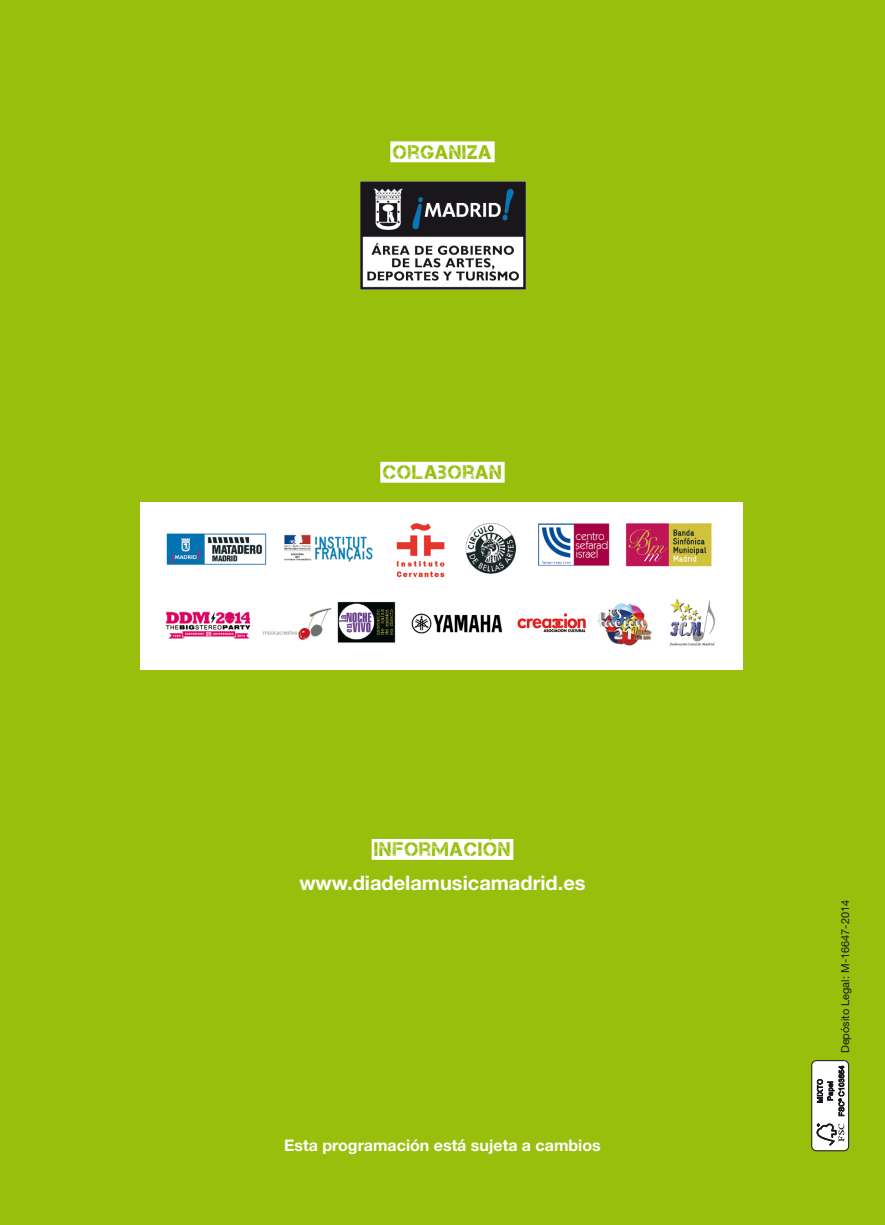
<style>
.page{position:relative;width:885px;height:1225px;background:#fff}
.page>*{position:absolute;margin:0;border:0;box-sizing:border-box;transform-origin:0 0}
.t1{font:700 20px "Helvetica Neue LT Std";color:#fff}
.titulares_invertido{font:19.6px "Captureit";letter-spacing:.06em;color:#98bf0c}
.t2{font:700 16px "Helvetica Neue LT Std";color:#fff}
.texto_corrido{font:11px "Helvetica Neue LT Std";color:#1a171c}
</style>
<div class="page">
<div style="left:0;top:0;width:884px;height:1225px;background:#98bf0c"></div>
<div style="left:390px;top:141px;width:104px;height:21px;background:#fff"></div>
<div style="left:380px;top:462px;width:124px;height:21px;background:#fff"></div>
<div style="left:371px;top:839px;width:142px;height:21px;background:#fff"></div>
<div style="left:811px;top:1060px;width:37px;height:90px;background:#fff;border-radius:5px"></div>
<div style="left:811px;top:1060px;width:38px;height:91px;border:1px solid #1a171c;border-radius:5px"></div>
<svg style="left:816px;top:1123px;width:28px;height:22px"></svg>
<svg style="left:816px;top:1065px;width:28px;height:51px"></svg>
<img style="left:140px;top:503px;width:602px;height:166px">
<img style="left:361px;top:182px;width:165px;height:108px">
<p class="titulares_invertido" style="left:393px;top:141px;width:100px">ORGANIZA</p>
<p class="titulares_invertido" style="left:383px;top:461px;width:120px">COLABORAN</p>
<p class="titulares_invertido" style="left:374px;top:838px;width:137px">INFORMACIÓN</p>
<p class="t1" style="left:299px;top:871px;width:288px">www.diadelamusicamadrid.es</p>
<p class="t2" style="left:284px;top:1135px;width:318px">Esta programación está sujeta a cambios</p>
<p class="texto_corrido" style="left:838px;top:1053px;width:155px;rotate:-90deg">Depósito Legal: M-16647-2014</p>
</div>
